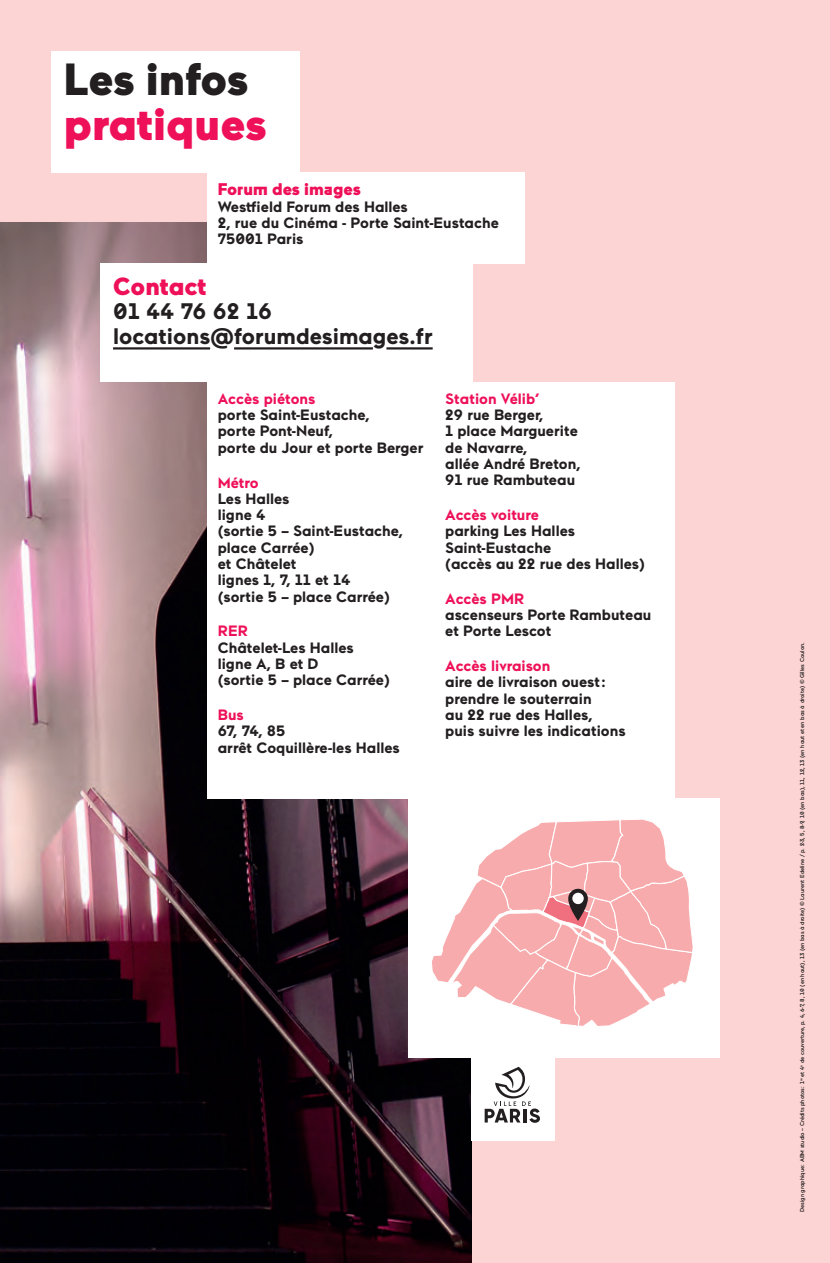
<style>
.page{position:relative;width:830px;height:1263px;background:#fff}
.page>*{position:absolute;margin:0;border:0;box-sizing:border-box;transform-origin:0 0}
.t1{font:900 45px "Maax";color:#ee1059}
.t2{font:900 45px "Maax";letter-spacing:-.01em;color:#231f20}
.t3{font:900 24.75px "Maax";color:#ee1059}
.t4{font:700 22.5px/24.5px "Maax";color:#231f20}
.t5{font:900 16.8px "Maax";color:#ee1059}
.t6{font:700 15px/16.4px "Maax";color:#231f20}
.t7{font:700 15px "Maax";color:#ee1059}
.t8{font:500 5.7px "Maax";letter-spacing:-.005em;color:#231f20}
</style>
<div class="page">
<div style="left:0;top:0;width:829px;height:1263px;background:#fbd4d3"></div>
<img style="left:0;top:223px;width:471px;height:1040px">
<div style="left:207px;top:172px;width:317px;height:92px;background:#fff"></div>
<div style="left:207px;top:382px;width:467px;height:416px;background:#fff"></div>
<div style="left:100px;top:264px;width:372px;height:118px;background:#fff"></div>
<hr style="left:113px;top:347px;width:97px;height:3px;background:#231f20">
<hr style="left:234px;top:347px;width:139px;height:3px;background:#231f20">
<hr style="left:386px;top:347px;width:46px;height:3px;background:#231f20">
<div style="left:51px;top:51px;width:248px;height:121px;background:#fff"></div>
<div style="left:408px;top:798px;width:311px;height:259px;background:#fff"></div>
<svg style="left:432px;top:819px;width:261px;height:207px"></svg>
<svg style="left:568px;top:889px;width:19px;height:30px"></svg>
<div style="left:572px;top:893px;width:11px;height:11px;background:#fff;border-radius:50%"></div>
<div style="left:471px;top:1057px;width:83px;height:83px;background:#fff"></div>
<svg style="left:484px;top:1067px;width:55px;height:56px"></svg>
<h1 class="t2" style="left:64px;top:50px;width:186px">Les infos</h1>
<h1 class="t1" style="left:64px;top:95px;width:204px">pratiques</h1>
<p class="t5" style="left:218px;top:179px;width:144px">Forum des images</p>
<p class="t6" style="left:218px;top:198px;width:282px">Westfield Forum des Halles<br>2, rue du Cinéma - Porte Saint-Eustache<br>75001 Paris</p>
<h2 class="t3" style="left:113px;top:270px;width:95px">Contact</h2>
<h3 class="t4" style="left:113px;top:298px;width:321px">01 44 76 62 16 locations@forumdesimages.fr</h3>
<p class="t7" style="left:218px;top:389px;width:99px">Accès piétons</p>
<p class="t6" style="left:218px;top:406px;width:207px">porte Saint-Eustache,<br>porte Pont-Neuf,<br>porte du Jour et porte Berger</p>
<p class="t7" style="left:218px;top:472px;width:42px">Métro</p>
<p class="t6" style="left:218px;top:490px;width:186px">Les Halles<br>ligne 4<br>(sortie 5 – Saint‑Eustache, place Carrée)<br>et Châtelet<br>lignes 1, 7, 11 et 14<br>(sortie 5 – place Carrée)</p>
<p class="t7" style="left:218px;top:621px;width:32px">RER</p>
<p class="t6" style="left:218px;top:639px;width:174px">Châtelet-Les Halles ligne A, B et D<br>(sortie 5 – place Carrée)</p>
<p class="t7" style="left:218px;top:705px;width:28px">Bus</p>
<p class="t6" style="left:218px;top:722px;width:183px">67, 74, 85<br>arrêt Coquillère-les Halles</p>
<p class="t7" style="left:445px;top:389px;width:96px">Station Vélib’</p>
<p class="t6" style="left:445px;top:406px;width:137px">29 rue Berger,<br>1 place Marguerite de Navarre,<br>allée André Breton,<br>91 rue Rambuteau</p>
<p class="t7" style="left:445px;top:505px;width:95px">Accès voiture</p>
<p class="t6" style="left:445px;top:522px;width:201px">parking Les Halles<br>Saint‑Eustache<br>(accès au 22 rue des Halles)</p>
<p class="t7" style="left:445px;top:589px;width:81px">Accès PMR</p>
<p class="t6" style="left:445px;top:606px;width:207px">ascenseurs Porte Rambuteau et Porte Lescot</p>
<p class="t7" style="left:445px;top:656px;width:107px">Accès livraison</p>
<p class="t6" style="left:445px;top:673px;width:182px">aire de livraison ouest : prendre le souterrain<br>au 22 rue des Halles,<br>puis suivre les indications</p>
<p class="t8" style="left:798px;top:1212px;width:571px;rotate:-90deg">Design graphique : ABM studio – Crédits photos : 1<sup>re</sup> et 4<sup>e</sup> de couverture, p. 4, 6-7, 8, 10 (en haut), 13 (en bas à droite) © Laurent Edeline / p. 2-3, 5, 8-9, 10 (en bas), 11, 12, 13 (en haut et en bas à droite) © Gilles Coulon.</p>
</div>
